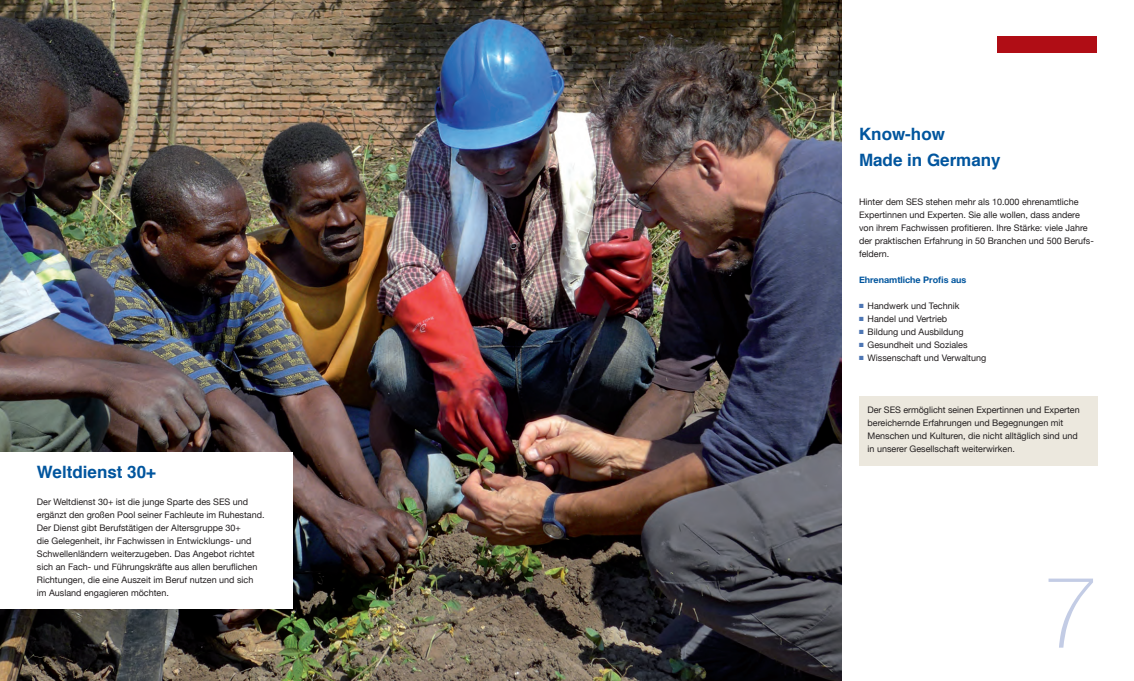
<style>
.page{position:relative;width:1134px;height:681px;background:#fff}
.page>*{position:absolute;margin:0;border:0;box-sizing:border-box;transform-origin:0 0}
.Copy{font:100 100px "Helvetica Neue";color:#c3cce5}
.Copy-2{font:700 17px "Helvetica";color:#01559e}
.Absatzformat_1{font:9px/13px "Helvetica Neue";color:#231f20}
.Absatzformat_1-2{font:700 9px "Helvetica Neue";color:#01559e}
.s1{color:#4d76b4}
</style>
<div class="page">
<img style="left:0;top:0;width:842px;height:680px">
<div style="left:997px;top:37px;width:100px;height:16px;background:#b00d15"></div>
<div style="left:859px;top:395px;width:238px;height:70px;background:#ece8de"></div>
<div style="left:0;top:452px;width:292px;height:156px;background:#fff"></div>
<p class="Copy-2" style="left:37px;top:460px;width:121px">Weltdienst 30+</p>
<p class="Absatzformat_1" style="left:37px;top:495px;width:213px">Der Weltdienst 30+ ist die junge Sparte des SES und</p>
<p class="Absatzformat_1" style="left:37px;top:508px;width:229px">ergänzt den großen Pool seiner Fachleute im Ruhestand.<br>Der Dienst gibt Berufstätigen der Altersgruppe 30+</p>
<p class="Absatzformat_1" style="left:37px;top:534px;width:219px">die Gelegenheit, ihr Fachwissen in Entwicklungs- und<br>Schwellenländern weiterzugeben. Das Angebot richtet</p>
<p class="Absatzformat_1" style="left:37px;top:560px;width:222px">sich an Fach- und Führungskräfte aus allen beruflichen<br>Richtungen, die eine Auszeit im Beruf nutzen und sich</p>
<p class="Absatzformat_1" style="left:37px;top:586px;width:134px">im Ausland engagieren möchten.</p>
<p class="Copy-2" style="left:859px;top:122px;width:87px">Know-how</p>
<p class="Copy-2" style="left:859px;top:148px;width:143px">Made in Germany</p>
<p class="Absatzformat_1" style="left:859px;top:196px;width:236px">Hinter dem SES stehen mehr als 10.000 ehrenamtliche Expertinnen und Experten. Sie alle wollen, dass andere von ihrem Fachwissen profitieren. Ihre Stärke: viele Jahre der praktischen Erfahrung in 50 Branchen und 500 Berufs&shy;feldern.</p>
<p class="Absatzformat_1-2" style="left:859px;top:273px;width:109px">Ehrenamtliche Profis aus</p>
<p class="Absatzformat_1" style="left:859px;top:300px;width:102px"><span class="s1">■</span> Handwerk und Technik</p>
<p class="Absatzformat_1" style="left:859px;top:313px;width:90px"><span class="s1">■</span> Handel und Vertrieb</p>
<p class="Absatzformat_1" style="left:859px;top:326px;width:106px"><span class="s1">■</span> Bildung und Ausbildung</p>
<p class="Absatzformat_1" style="left:859px;top:339px;width:110px"><span class="s1">■</span> Gesundheit und Soziales</p>
<p class="Absatzformat_1" style="left:859px;top:352px;width:129px"><span class="s1">■</span> Wissenschaft und Verwaltung</p>
<p class="Absatzformat_1" style="left:867px;top:404px;width:214px">Der SES ermöglicht seinen Expertinnen und Experten bereichernde Erfahrungen und Begegnungen mit Menschen und Kulturen, die nicht alltäglich sind und in unserer Gesellschaft weiterwirken.</p>
<p class="Copy" style="left:1043px;top:536px;width:57px">7</p>
</div>
